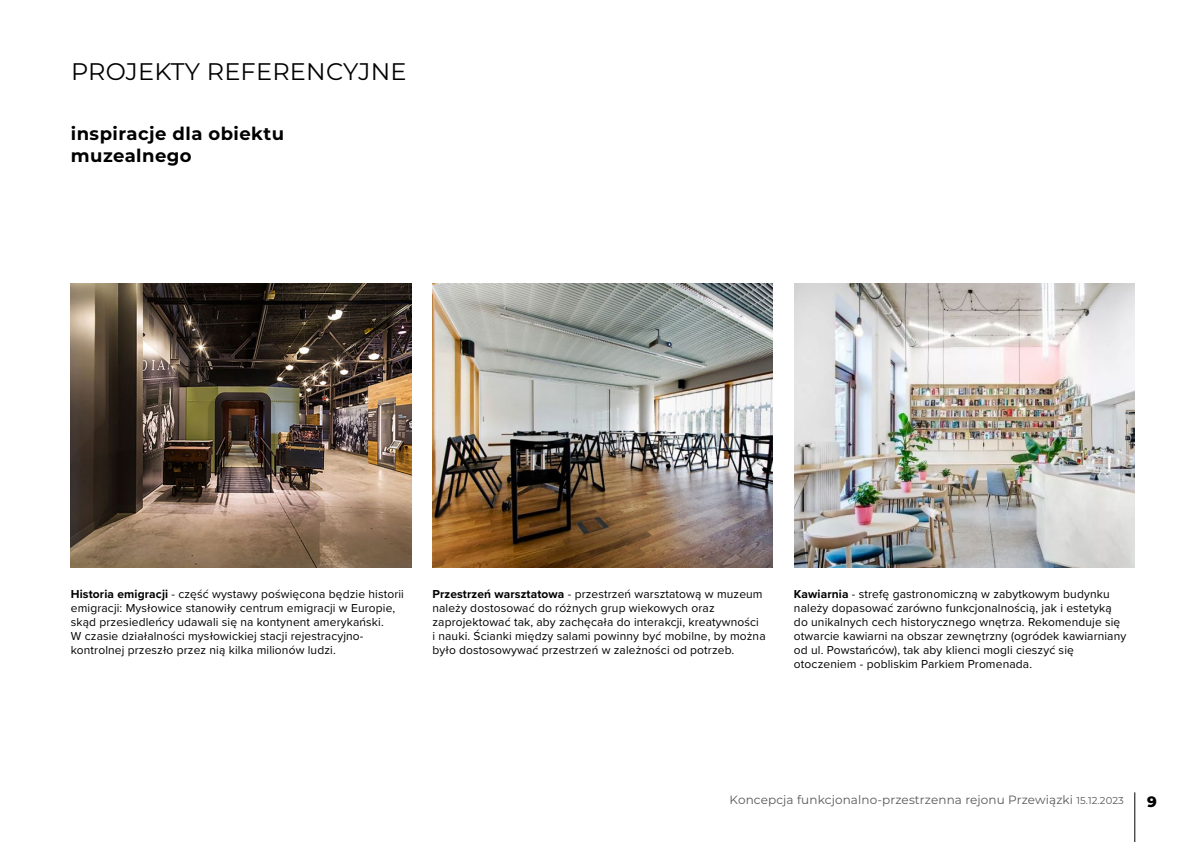
<style>
.page{position:relative;width:1191px;height:842px;background:#fff}
.page>*{position:absolute;margin:0;border:0;box-sizing:border-box;transform-origin:0 0}
.t1{font:24px "Montserrat";letter-spacing:.01em;color:#000}
.t2{font:700 18px/21.6px "Montserrat";letter-spacing:.025em;color:#000}
.t3{font:800 15px "Montserrat";color:#000}
.t4{font:12px/14px "Proxima Nova";letter-spacing:.01em;color:#000}
.t5{font:12px "Montserrat";letter-spacing:.01em;color:#575756}
.s1{font-weight:700}
.s2{font-size:10px}
</style>
<div class="page">
<hr style="left:1134px;top:792px;width:1px;height:50px;background:#000">
<img style="left:71px;top:283px;width:340px;height:284px">
<img style="left:432px;top:283px;width:340px;height:284px">
<img style="left:794px;top:283px;width:340px;height:284px">
<h1 class="t1" style="left:71px;top:55px;width:337px">PROJEKTY REFERENCYJNE</h1>
<h2 class="t2" style="left:71px;top:122px;width:215px">inspiracje dla obiektu muzealnego</h2>
<p class="t4" style="left:71px;top:586px;width:334px"><span class="s1">Historia emigracji</span> - część wystawy poświęcona będzie historii emigracji: Mysłowice stanowiły centrum emigracji w Europie, skąd przesiedleńcy udawali się na kontynent amerykański.<br>W czasie działalności mysłowickiej stacji rejestracyjno&shy;kontrolnej przeszło przez nią kilka milionów ludzi.</p>
<p class="t4" style="left:432px;top:586px;width:335px"><span class="s1">Przestrzeń warsztatowa</span> - przestrzeń warsztatową w muzeum należy dostosować do różnych grup wiekowych oraz zaprojektować tak, aby zachęcała do interakcji, kreatywności<br>i nauki. Ścianki między salami powinny być mobilne, by można było dostosowywać przestrzeń w zależności od potrzeb.</p>
<p class="t4" style="left:794px;top:586px;width:334px"><span class="s1">Kawiarnia</span> - strefę gastronomiczną w zabytkowym budynku należy dopasować zarówno funkcjonalnością, jak i estetyką do unikalnych cech historycznego wnętrza. Rekomenduje się otwarcie kawiarni na obszar zewnętrzny (ogródek kawiarniany od ul. Powstańców), tak aby klienci mogli cieszyć się otoczeniem - pobliskim Parkiem Promenada.</p>
<p class="t5" style="left:729px;top:791px;width:395px">Koncepcja funkcjonalno-przestrzenna rejonu Przewiązki <span class="s2">15.12.2023</span></p>
<p class="t3" style="left:1147px;top:790px;width:11px">9</p>
</div>
